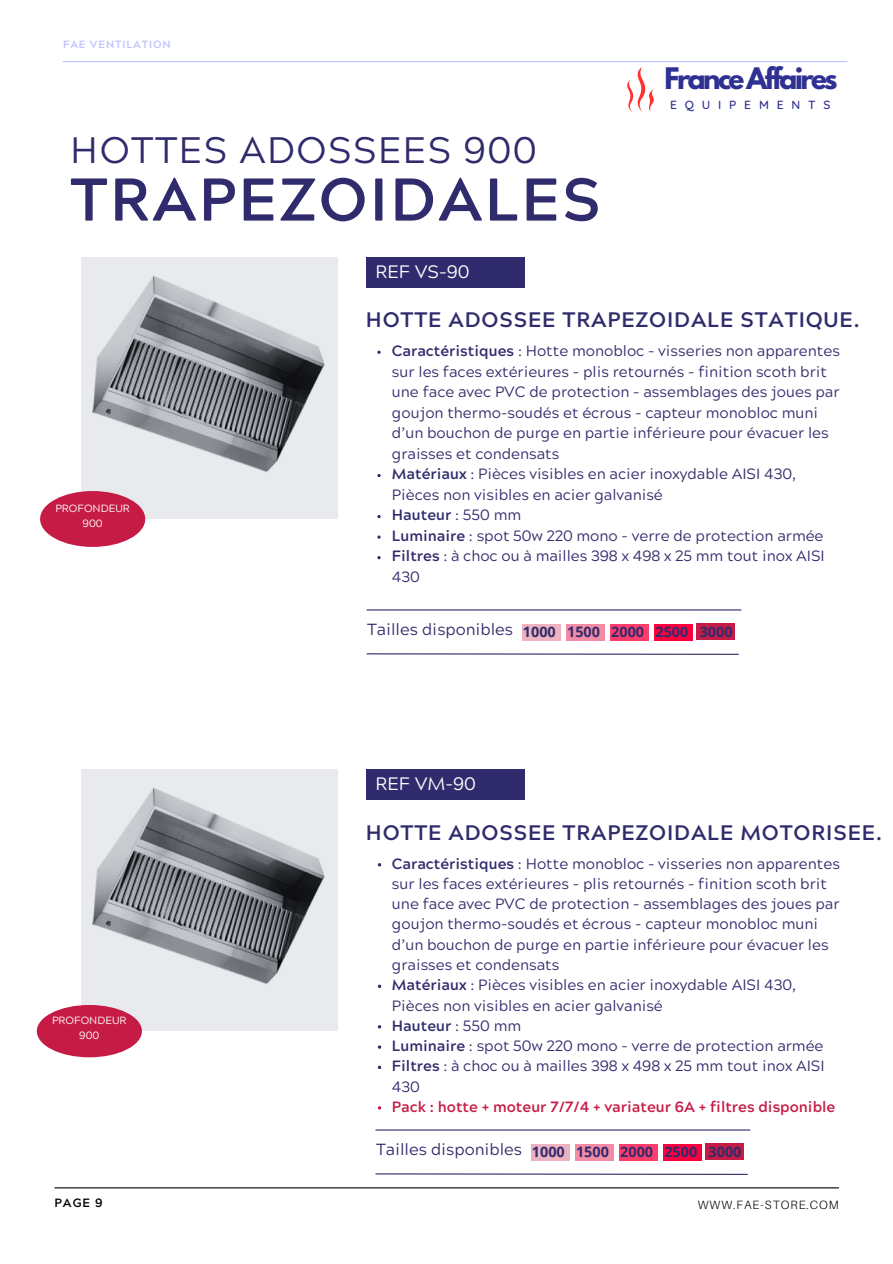
<style>
.page{position:relative;width:893px;height:1264px;background:#fff}
.page>*{position:absolute;margin:0;border:0;box-sizing:border-box;transform-origin:0 0}
.t1{font:700 60.15px "Acherus Grotesque";letter-spacing:.04em;color:#302b6c}
.t2{font:36.75px "Acherus Grotesque";letter-spacing:.04em;color:#302b6c}
.t3{font:700 26.25px "League Spartan";letter-spacing:-.095em;color:#2e3092}
.t4{font:700 21px "Acherus Grotesque";letter-spacing:.04em;color:#302b6c}
.t5{font:18px "Acherus Grotesque";color:#fff}
.t6{font:16.05px "Acherus Grotesque";color:#302b6c}
.t7{font:14.85px/20.5px "Acherus Grotesque";color:#302b6c}
.t8{font:700 14.85px "Acherus Grotesque";color:#c61b45}
.t9{font:700 14.85px "Acherus Grotesque";color:#302b6c}
.t10{font:700 14.4px "Open Sans";color:#302b6c}
.t11{font:300 12px "Aileron";letter-spacing:.08em;color:#000}
.t12{font:500 12px "Quicksand";letter-spacing:.65em;color:#2e3092}
.t13{font:700 12px "Acherus Grotesque";color:#000}
.t14{font:10.5px/14.7px "Acherus Grotesque";color:#fff;text-align:center}
.t15{font:700 10.5px "Acherus Grotesque";letter-spacing:.08em;color:#bfc2fd}
.s1{font-weight:700}
.s2{font-weight:400}
</style>
<div class="page">
<hr style="left:63px;top:61px;width:784px;height:1px;background:#bfc2fd">
<hr style="left:55px;top:1187px;width:783px;height:1px;background:#000">
<hr style="left:366px;top:609px;width:375px;height:1px;background:#302b6c">
<svg style="left:366px;top:653px;width:373px;height:2px"></svg>
<div style="left:366px;top:257px;width:158px;height:30px;background:#302b6c"></div>
<div style="left:522px;top:624px;width:38px;height:17px;background:#edb1c0"></div>
<div style="left:566px;top:624px;width:38px;height:17px;background:#f48ba5"></div>
<div style="left:610px;top:624px;width:39px;height:17px;background:#ff3d6d"></div>
<div style="left:654px;top:624px;width:38px;height:17px;background:#ff003f"></div>
<div style="left:696px;top:623px;width:38px;height:17px;background:#c61b45"></div>
<img style="left:81px;top:257px;width:257px;height:261px">
<div style="left:366px;top:769px;width:158px;height:30px;background:#302b6c"></div>
<svg style="left:378px;top:984px;width:3px;height:4px"></svg>
<svg style="left:378px;top:1065px;width:3px;height:4px"></svg>
<img style="left:81px;top:769px;width:257px;height:261px">
<hr style="left:375px;top:1129px;width:375px;height:1px;background:#302b6c">
<svg style="left:375px;top:1173px;width:373px;height:2px"></svg>
<div style="left:531px;top:1144px;width:38px;height:17px;background:#edb1c0"></div>
<div style="left:575px;top:1144px;width:38px;height:17px;background:#f48ba5"></div>
<div style="left:619px;top:1144px;width:39px;height:17px;background:#ff3d6d"></div>
<div style="left:663px;top:1144px;width:38px;height:17px;background:#ff003f"></div>
<div style="left:705px;top:1143px;width:38px;height:16px;background:#c61b45"></div>
<div style="left:40px;top:491px;width:105px;height:56px;background:#c61b45;border-radius:50%"></div>
<div style="left:37px;top:1004px;width:105px;height:53px;background:#c61b45;border-radius:50%"></div>
<svg style="left:627px;top:67px;width:27px;height:45px"></svg>
<p class="t15" style="left:63px;top:40px;width:109px">FAE VENTILATION</p>
<p class="t2" style="left:70px;top:135px;width:468px">HOTTES ADOSSEES 900</p>
<p class="t1" style="left:70px;top:175px;width:532px">TRAPEZOIDALES</p>
<p class="t5" style="left:375px;top:264px;width:95px">REF VS-90</p>
<h6 class="t3" style="left:664px;top:66px;width:174px">France Affaires</h6>
<p class="t12" style="left:670px;top:97px;width:162px">EQUIPEMENTS</p>
<p class="t14" style="left:55px;top:503px;width:76px">PROFONDEUR<br>900</p>
<p class="t14" style="left:52px;top:1014px;width:76px">PROFONDEUR<br>900</p>
<h3 class="t13" style="left:55px;top:1198px;width:50px">PAGE 9</h3>
<p class="t4" style="left:366px;top:312px;width:495px">HOTTE ADOSSEE TRAPEZOIDALE STATIQUE.</p>
<h2 class="t7" style="left:392px;top:342px;width:449px"><span class="s1">Caractéristiques</span> : Hotte monobloc - visseries non apparentes sur les faces extérieures - plis retournés - finition scoth brit une face avec PVC de protection - assemblages des joues par goujon thermo-soudés et écrous - capteur monobloc muni d’un bouchon de purge en partie inférieure pour évacuer les graisses et condensats</h2>
<h1 class="t7" style="left:392px;top:466px;width:406px"><span class="s1">Matériaux</span> : Pièces visibles en acier inoxydable AISI 430,<br>Pièces non visibles en acier galvanisé</h1>
<p class="t9" style="left:392px;top:509px;width:131px">Hauteur <span class="s2">: 550 mm</span></p>
<p class="t7" style="left:392px;top:527px;width:433px"><span class="s1">Luminaire</span> : spot 50w 220 mono - verre de protection armée</p>
<h5 class="t7" style="left:392px;top:548px;width:434px"><span class="s1">Filtres</span> : à choc ou à mailles 398 x 498 x 25 mm tout inox AISI<br>430</h5>
<h4 class="t6" style="left:367px;top:623px;width:147px">Tailles disponibles</h4>
<p class="t10" style="left:523px;top:621px;width:211px">1000 1500 2000 2500 3000</p>
<p class="t5" style="left:375px;top:776px;width:102px">REF VM-90</p>
<p class="t4" style="left:366px;top:823px;width:517px">HOTTE ADOSSEE TRAPEZOIDALE MOTORISEE.</p>
<h6 class="t7" style="left:392px;top:855px;width:449px"><span class="s1">Caractéristiques</span> : Hotte monobloc - visseries non apparentes sur les faces extérieures - plis retournés - finition scoth brit une face avec PVC de protection - assemblages des joues par goujon thermo-soudés et écrous - capteur monobloc muni d’un bouchon de purge en partie inférieure pour évacuer les graisses et condensats</h6>
<p class="t7" style="left:392px;top:976px;width:406px"><span class="s1">Matériaux</span> : Pièces visibles en acier inoxydable AISI 430,<br>Pièces non visibles en acier galvanisé</p>
<p class="t9" style="left:392px;top:1019px;width:131px">Hauteur <span class="s2">: 550 mm</span></p>
<h5 class="t7" style="left:392px;top:1037px;width:433px"><span class="s1">Luminaire</span> : spot 50w 220 mono - verre de protection armée</h5>
<h4 class="t7" style="left:392px;top:1057px;width:434px"><span class="s1">Filtres</span> : à choc ou à mailles 398 x 498 x 25 mm tout inox AISI<br>430</h4>
<p class="t8" style="left:392px;top:1100px;width:445px">Pack : hotte + moteur 7/7/4 + variateur 6A + filtres disponible</p>
<p class="t6" style="left:376px;top:1142px;width:147px">Tailles disponibles</p>
<p class="t10" style="left:532px;top:1141px;width:211px">1000 1500 2000 2500 3000</p>
<p class="t11" style="left:697px;top:1197px;width:143px">WWW.FAE-STORE.COM</p>
</div>
